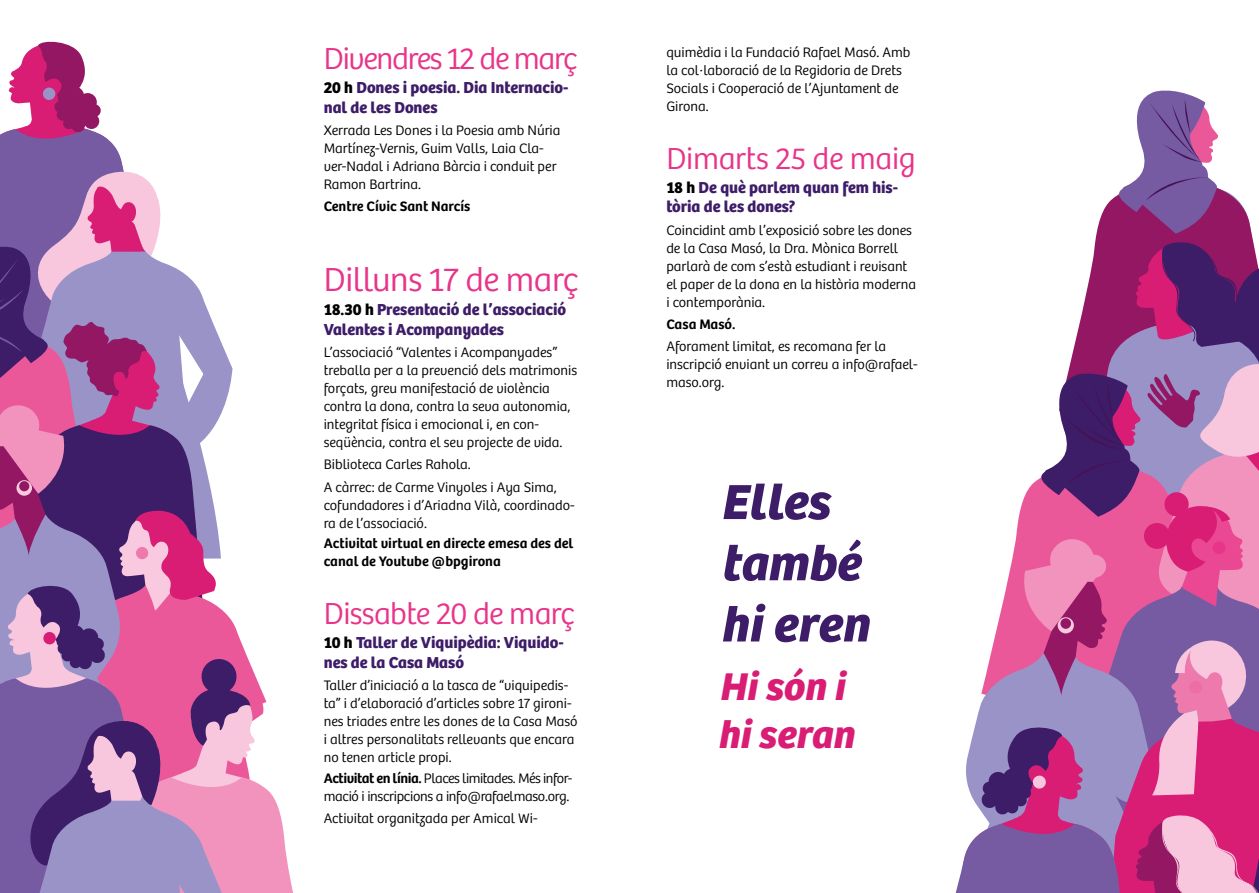
<style>
.page{position:relative;width:1259px;height:893px;background:#fff}
.page>*{position:absolute;margin:0;border:0;box-sizing:border-box;transform-origin:0 0}
.t1{font:italic 700 51px/61.2px "Bree";color:#3d1c68}
.t2{font:italic 700 40.05px/48.2px "Bree";color:#d91d75}
.t3{font:300 34.5px "Bree";letter-spacing:-.01em;color:#e83489}
.t4{font:300 31.5px "Bree";letter-spacing:-.02em;color:#e83489}
.t5{font:300 31.5px "Bree";letter-spacing:-.04em;color:#e83489}
.t6{font:700 16.5px/19.5px "Bree";color:#3d1c68}
.t7{font:300 14.25px/18px "Bree";color:#000}
.t8{font:600 14.25px/18px "Bree";color:#000}
.t9{font:300 14.25px/18px "Bree";letter-spacing:-.025em;color:#000}
.s1{color:#000}
.s2{font-weight:600}
</style>
<div class="page">
<svg style="left:955px;top:90px;width:304px;height:803px"></svg>
<svg style="left:0;top:41px;width:293px;height:852px"></svg>
<h3 class="t5" style="left:324px;top:41px;width:255px">Divendres 12 de març</h3>
<p class="t6" style="left:324px;top:78px;width:246px"><span class="s1">20 h</span> Dones i poesia. Dia Internacio&shy;nal de les Dones</p>
<p class="t7" style="left:324px;top:121px;width:238px">Xerrada Les Dones i la Poesia amb Núria Martínez-Vernis, Guim Valls, Laia Cla&shy;ver-Nadal i Adriana Bàrcia i conduit per Ramon Bartrina.</p>
<p class="t8" style="left:324px;top:198px;width:148px">Centre Cívic Sant Narcís</p>
<h3 class="t3" style="left:324px;top:260px;width:256px">Dilluns 17 de març</h3>
<p class="t6" style="left:324px;top:300px;width:244px"><span class="s1">18.30 h</span> Presentació de l’associació<br>Valentes i Acompanyades</p>
<p class="t7" style="left:324px;top:344px;width:255px">L’associació “Valentes i Acompanyades” treballa per a la prevenció dels matrimonis forçats, greu manifestació de violència contra la dona, contra la seva autonomia, integritat física i emocional i, en con&shy;seqüència, contra el seu projecte de vida.</p>
<p class="t7" style="left:324px;top:454px;width:235px;line-height:22.2px">Biblioteca Carles Rahola.<br>A càrrec: de Carme Vinyoles i Aya Sima,</p>
<p class="t7" style="left:324px;top:496px;width:253px">cofundadores i d’Ariadna Vilà, coordinado&shy;ra de l’associació.</p>
<p class="t8" style="left:324px;top:535px;width:251px">Activitat virtual en directe emesa des del canal de Youtube @bpgirona</p>
<h3 class="t4" style="left:324px;top:596px;width:252px">Dissabte 20 de març</h3>
<p class="t6" style="left:324px;top:633px;width:241px"><span class="s1">10 h</span> Taller de Viquipèdia: Viquido&shy;nes de la Casa Masó</p>
<p class="t7" style="left:324px;top:676px;width:255px">Taller d’iniciació a la tasca de “viquipedis&shy;ta” i d’elaboració d’articles sobre 17 gironi&shy;nes triades entre les dones de la Casa Masó i altres personalitats rellevants que encara no tenen article propi.</p>
<p class="t9" style="left:324px;top:769px;width:250px"><span class="s2">Activitat en línia.</span> Places limitades. Més infor&shy;mació i inscripcions a info@rafaelmaso.org.</p>
<p class="t7" style="left:324px;top:809px;width:215px">Activitat organitzada per Amical Wi-</p>
<p class="t7" style="left:666px;top:44px;width:246px">quimèdia i la Fundació Rafael Masó. Amb la col·laboració de la Regidoria de Drets<br>Socials i Cooperació de l’Ajuntament de<br>Girona.</p>
<h3 class="t4" style="left:666px;top:141px;width:251px">Dimarts 25 de maig</h3>
<p class="t6" style="left:666px;top:178px;width:233px"><span class="s1">18 h</span> De què parlem quan fem his&shy;tòria de les dones?</p>
<p class="t7" style="left:666px;top:221px;width:251px">Coincidint amb l’exposició sobre les dones de la Casa Masó, la Dra. Mònica Borrell parlarà de com s’està estudiant i revisant el paper de la dona en la història moderna i contemporània.</p>
<p class="t8" style="left:666px;top:315px;width:71px">Casa Masó.</p>
<p class="t7" style="left:666px;top:338px;width:253px">Aforament limitat, es recomana fer la inscripció enviant un correu a info@rafael&shy;maso.org.</p>
<h1 class="t1" style="left:720px;top:472px;width:150px">Elles també hi eren</h1>
<h2 class="t2" style="left:717px;top:663px;width:138px">Hi són i hi seran</h2>
</div>
